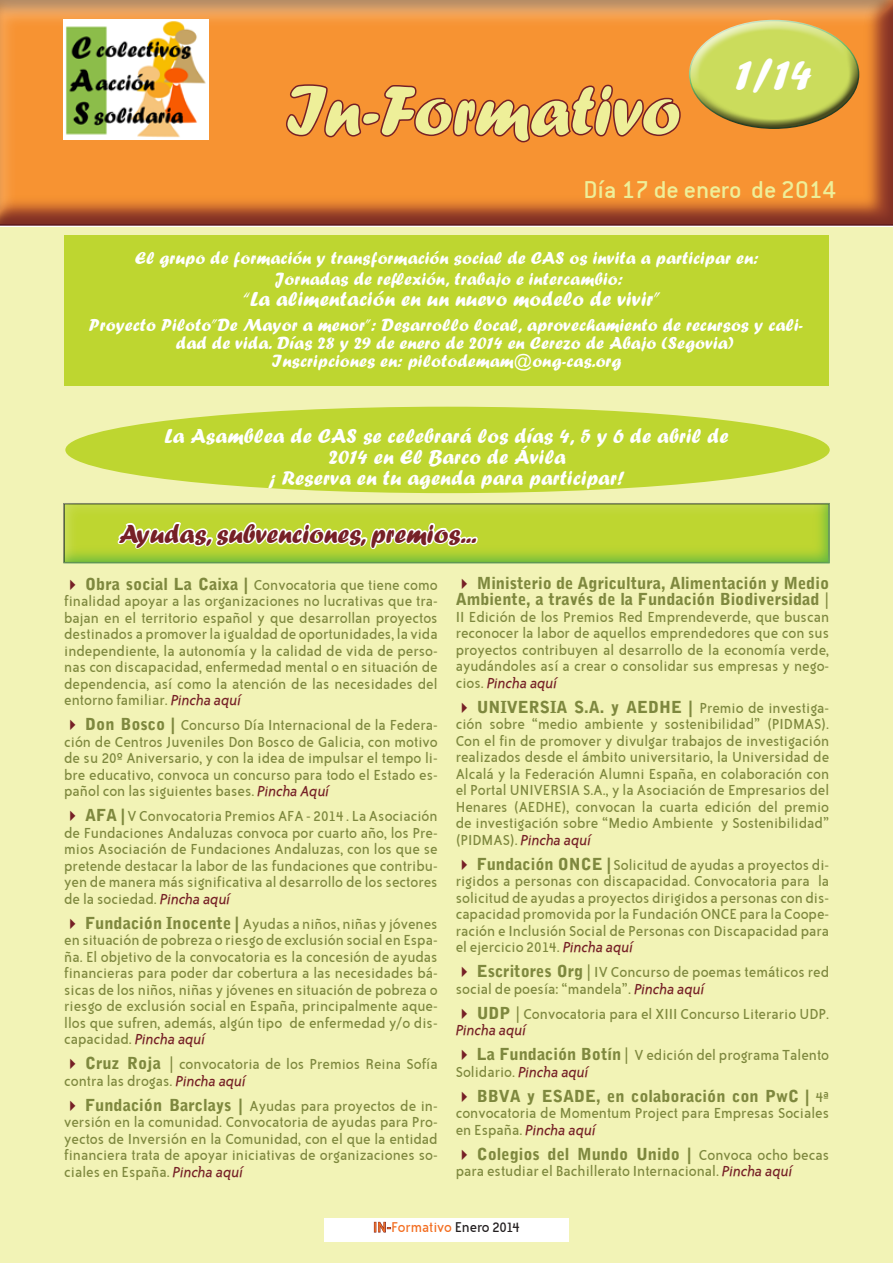
<style>
.page{position:relative;width:893px;height:1263px;background:#fff}
.page>*{position:absolute;margin:0;border:0;box-sizing:border-box;transform-origin:0 0}
.t1{font:72px "Forte";letter-spacing:-.02em;color:#eeef99}
.t2{font:45px "Forte";color:#fff}
.t3{font:27px "Forte";color:#762026}
.t4{font:27px "Conduit ITC";color:#eeef99}
.Destacado{font:21px/21px "Forte";letter-spacing:.01em;color:#fff;text-align:center}
.Destacado-2{font:18px "Forte";letter-spacing:.01em;color:#fff}
.t5{font:16.5px/16.5px "Bailey Sans ITCTT Book";color:#7e883e;text-align:justify}
.Normal_portada{font:16.2px "Bailey Sans ITCTT Book";color:#f36e21}
.s1{font-family:"Bell Gothic Std";font-weight:900}
.s2{font-style:italic;color:#762026}
.s3{color:#231f20}
</style>
<div class="page">
<div style="left:0;top:227px;width:893px;height:1036px;background:#f2f3b6"></div>
<div style="left:0;top:0;width:893px;height:228px;background:#762026;opacity:.75"></div>
<div style="left:686px;top:17px;width:176px;height:74px;background:#fff;opacity:.75"></div>
<div style="left:686px;top:46px;width:183px;height:85px;background:#231f20;opacity:.75"></div>
<img style="left:64px;top:20px;width:144px;height:120px">
<div style="left:62px;top:502px;width:770px;height:63px;background:#40ae49;opacity:.75"></div>
<div style="left:324px;top:1219px;width:245px;height:23px;background:#fff"></div>
<svg style="left:374px;top:1221px;width:17px;height:12px"></svg>
<div style="left:64px;top:236px;width:765px;height:150px;background:#bed630"></div>
<div style="left:65px;top:407px;width:765px;height:86px;background:#bed630;border-radius:50%"></div>
<h2 class="t2" style="left:735px;top:49px;width:78px">1/14</h2>
<h1 class="t1" style="left:286px;top:69px;width:396px">In-Formativo</h1>
<h3 class="t4" style="left:584px;top:174px;width:254px">Día 17 de enero de 2014</h3>
<p class="Destacado-2" style="left:135px;top:248px;width:625px">El grupo de formación y transformación social de CAS os invita a participar en:</p>
<p class="Destacado-2" style="left:275px;top:269px;width:350px">Jornadas de reflexión, trabajo e intercambio:</p>
<p class="Destacado" style="left:243px;top:288px;width:419px">“La alimentación en un nuevo modelo de vivir”</p>
<p class="Destacado-2" style="left:89px;top:314px;width:716px">Proyecto Piloto”De Mayor a menor”: Desarrollo local, aprovechamiento de recursos y cali-</p>
<p class="Destacado-2" style="left:176px;top:332px;width:559px">dad de vida. Días 28 y 29 de enero de 2014 en Cerezo de Abajo (Segovia)</p>
<p class="Destacado-2" style="left:272px;top:350px;width:351px">Inscripciones en: pilotodemam@ong-cas.org</p>
<p class="Destacado" style="left:165px;top:425px;width:565px">La Asamblea de CAS se celebrará los días 4, 5 y 6 de abril de<br>2014 en El Barco de Ávila</p>
<p class="Destacado" style="left:268px;top:467px;width:358px">¡ Reserva en tu agenda para participar!</p>
<h3 class="t3" style="left:119px;top:518px;width:359px">Ayudas, subvenciones, premios...</h3>
<p class="t5" style="left:64px;top:577px;width:375px;text-indent:21px"><span class="s1">Obra social La Caixa |</span> Convocatoria que tiene como finalidad apoyar a las organizaciones no lucrativas que tra&shy;bajan en el territorio español y que desarrollan proyectos destinados a promover la igualdad de oportunidades, la vida independiente, la autonomía y la calidad de vida de perso&shy;nas con discapacidad, enfermedad mental o en situación de dependencia, así como la atención de las necesidades del entorno familiar. <span class="s2">Pincha aquí</span></p>
<p class="t5" style="left:64px;top:717px;width:375px;text-indent:21px"><span class="s1">Don Bosco |</span> Concurso Día Internacional de la Federa&shy;ción de Centros Juveniles Don Bosco de Galicia, con motivo de su 20º Aniversario, y con la idea de impulsar el tempo li&shy;bre educativo, convoca un concurso para todo el Estado es&shy;pañol con las siguientes bases. <span class="s2">Pincha Aquí</span></p>
<p class="t5" style="left:64px;top:808px;width:375px;text-indent:21px"><span class="s1">AFA |</span> V Convocatoria Premios AFA - 2014 . La Asociación de Fundaciones Andaluzas convoca por cuarto año, los Pre&shy;mios Asociación de Fundaciones Andaluzas, con los que se pretende destacar la labor de las fundaciones que contribu&shy;yen de manera más significativa al desarrollo de los sectores de la sociedad. <span class="s2">Pincha aquí</span></p>
<p class="t5" style="left:64px;top:916px;width:375px;text-indent:21px"><span class="s1">Fundación Inocente |</span> Ayudas a niños, niñas y jóvenes en situación de pobreza o riesgo de exclusión social en Espa&shy;ña. El objetivo de la convocatoria es la concesión de ayudas financieras para poder dar cobertura a las necesidades bá&shy;sicas de los niños, niñas y jóvenes en situación de pobreza o riesgo de exclusión social en España, principalmente aque&shy;llos que sufren, además, algún tipo de enfermedad y/o dis&shy;capacidad. <span class="s2">Pincha aquí</span></p>
<p class="t5" style="left:64px;top:1056px;width:375px;text-indent:21px"><span class="s1">Cruz Roja</span> | convocatoria de los Premios Reina Sofía contra las drogas. <span class="s2">Pincha aquí</span></p>
<p class="t5" style="left:64px;top:1098px;width:375px;text-indent:21px"><span class="s1">Fundación Barclays |</span> Ayudas para proyectos de in&shy;versión en la comunidad. Convocatoria de ayudas para Pro&shy;yectos de Inversión en la Comunidad, con el que la entidad financiera trata de apoyar iniciativas de organizaciones so&shy;ciales en España. <span class="s2">Pincha aquí</span></p>
<p class="t5" style="left:456px;top:576px;width:375px;text-indent:21px"><span class="s1">Ministerio de Agricultura, Alimentación y Medio Ambiente, a través de la Fundación Biodiversidad</span> | II Edición de los Premios Red Emprendeverde, que buscan reconocer la labor de aquellos emprendedores que con sus proyectos contribuyen al desarrollo de la economía verde, ayudándoles así a crear o consolidar sus empresas y nego&shy;cios. <span class="s2">Pincha aquí</span></p>
<p class="t5" style="left:456px;top:700px;width:375px;text-indent:21px"><span class="s1">UNIVERSIA S.A. y AEDHE |</span> Premio de investiga&shy;ción sobre “medio ambiente y sostenibilidad” (PIDMAS).<br>Con el fin de promover y divulgar trabajos de investigación realizados desde el ámbito universitario, la Universidad de Alcalá y la Federación Alumni España, en colaboración con el Portal UNIVERSIA S.A., y la Asociación de Empresarios del Henares (AEDHE), convocan la cuarta edición del premio de investigación sobre “Medio Ambiente y Sostenibilidad” (PIDMAS). <span class="s2">Pincha aquí</span></p>
<p class="t5" style="left:456px;top:857px;width:375px;text-indent:21px"><span class="s1">Fundación ONCE |</span> Solicitud de ayudas a proyectos di&shy;rigidos a personas con discapacidad. Convocatoria para la solicitud de ayudas a proyectos dirigidos a personas con dis&shy;capacidad promovida por la Fundación ONCE para la Coope&shy;ración e Inclusión Social de Personas con Discapacidad para el ejercicio 2014. <span class="s2">Pincha aquí</span></p>
<p class="t5" style="left:456px;top:964px;width:375px;text-indent:21px"><span class="s1">Escritores Org</span> | IV Concurso de poemas temáticos red social de poesía: “mandela”. <span class="s2">Pincha aquí</span></p>
<p class="t5" style="left:456px;top:1006px;width:375px;text-indent:21px"><span class="s1">UDP</span> | Convocatoria para el XIII Concurso Literario UDP.<br><span class="s2">Pincha aquí</span></p>
<p class="t5" style="left:456px;top:1047px;width:375px;text-indent:21px"><span class="s1">La Fundación Botín</span> | V edición del programa Talento<br>Solidario. <span class="s2">Pincha aquí</span></p>
<p class="t5" style="left:456px;top:1089px;width:375px;text-indent:21px"><span class="s1">BBVA y ESADE, en colaboración con PwC |</span> 4ª convocatoria de Momentum Project para Empresas Sociales en España. <span class="s2">Pincha aquí</span></p>
<p class="t5" style="left:456px;top:1147px;width:375px;text-indent:21px"><span class="s1">Colegios del Mundo Unido |</span> Convoca ocho becas para estudiar el Bachillerato Internacional. <span class="s2">Pincha aquí</span></p>
<p class="Normal_portada" style="left:373px;top:1219px;width:148px">IN-Formativo <span class="s3">Enero 2014</span></p>
</div>
